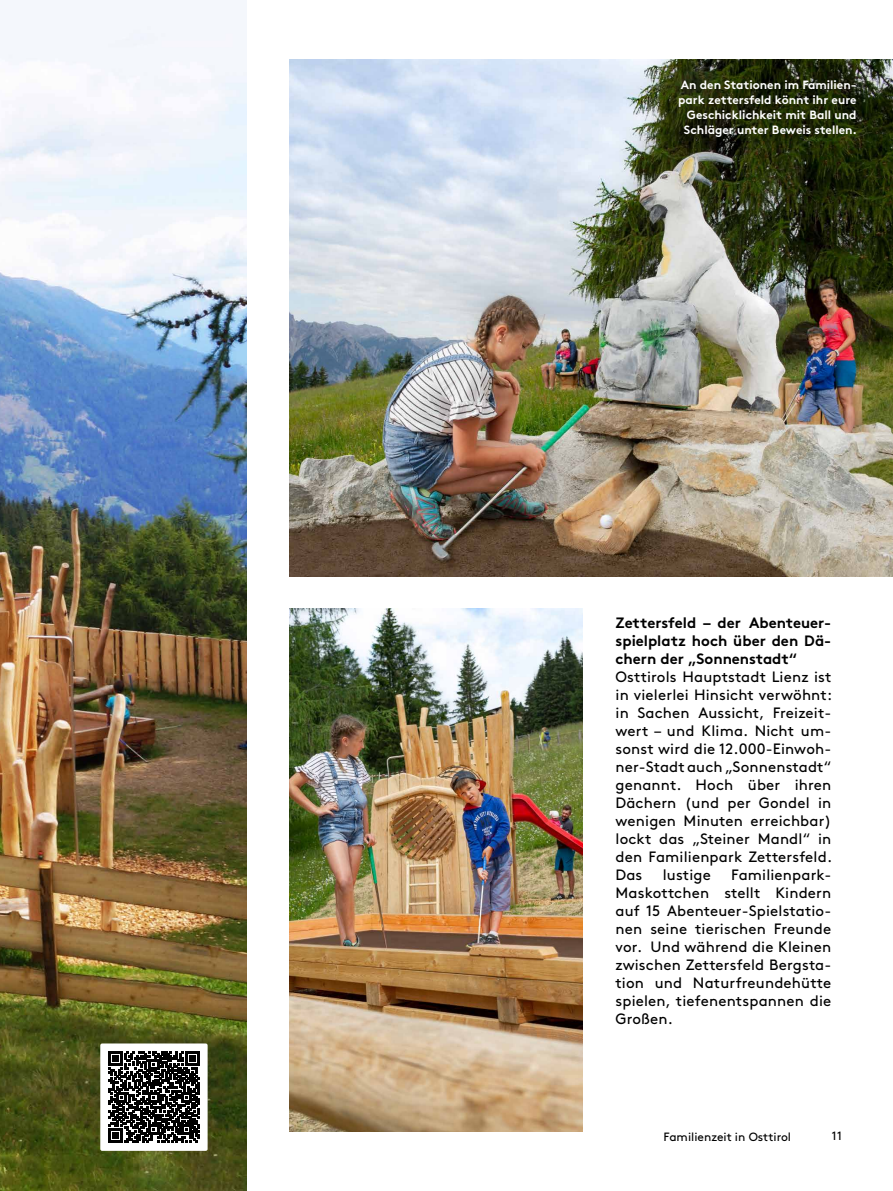
<style>
.page{position:relative;width:893px;height:1191px;background:#fff}
.page>*{position:absolute;margin:0;border:0;box-sizing:border-box;transform-origin:0 0}
.t1{font:15px/18px "Brown";letter-spacing:.01em;color:#000;text-align:justify}
.t2{font:700 15px/18px "Brown";color:#000;text-align:justify}
.t3{font:700 12px/15px "Brown";color:#fff;text-align:right}
.t4{font:12px "Brown Pro";color:#000}
</style>
<div class="page">
<img style="left:0;top:0;width:247px;height:1191px">
<img style="left:289px;top:60px;width:604px;height:516px">
<div style="left:100px;top:1043px;width:108px;height:107px;background:#fff;border-radius:2px"></div>
<svg style="left:108px;top:1051px;width:92px;height:91px"></svg>
<img style="left:289px;top:608px;width:294px;height:523px">
<p class="t3" style="left:678px;top:76px;width:180px">An den Stationen im Familien&shy;park zettersfeld könnt ihr eure<br>Geschicklichkeit mit Ball und<br>Schläger unter Beweis stellen.</p>
<p class="t2" style="left:615px;top:612px;width:217px">Zettersfeld – der Abenteuer&shy;spielplatz hoch über den Dä&shy;chern der „Sonnenstadt“</p>
<p class="t1" style="left:615px;top:666px;width:218px">Osttirols Hauptstadt Lienz ist in vielerlei Hinsicht verwöhnt: in Sachen Aussicht, Freizeit&shy;wert – und Klima. Nicht um&shy;sonst wird die 12.000-Einwoh&shy;ner-Stadt auch „Sonnenstadt“ genannt. Hoch über ihren Dächern (und per Gondel in wenigen Minuten erreichbar) lockt das „Steiner Mandl“ in den Familienpark Zettersfeld.<br>Das</p>
<p class="t1" style="left:615px;top:864px;width:217px;text-indent:116px">Familienpark-Maskottchen stellt Kindern auf 15 Abenteuer-Spielstatio&shy;nen seine tierischen Freunde vor. Und während die Kleinen zwischen Zettersfeld Bergsta&shy;tion und Naturfreundehütte spielen, tiefenentspannen die Großen.</p>
<p class="t1" style="left:663px;top:864px;width:50px">lustige</p>
<p class="t4" style="left:663px;top:1127px;width:129px">Familienzeit in Osttirol</p>
<p class="t4" style="left:832px;top:1127px;width:12px">11</p>
</div>
